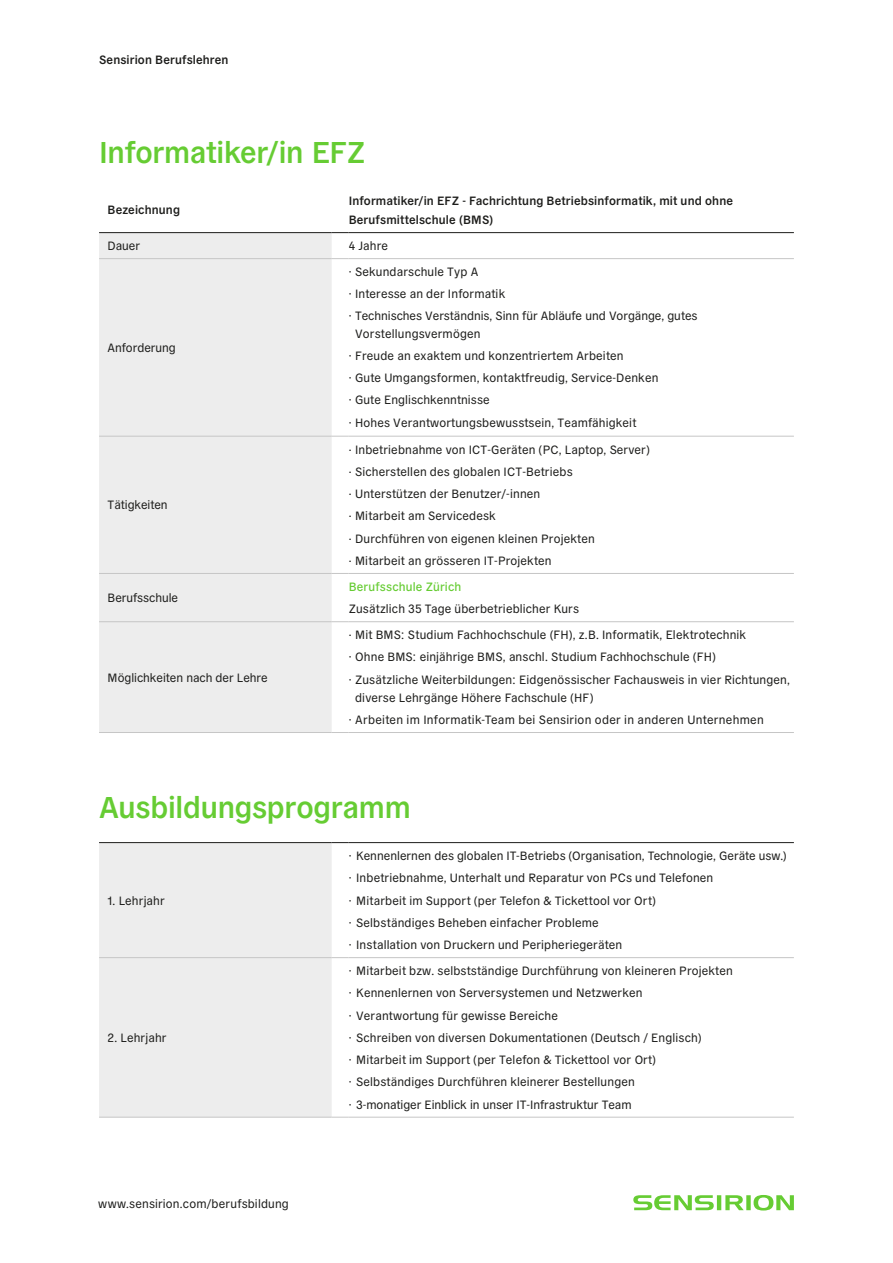
<style>
.page{position:relative;width:893px;height:1263px;background:#fff}
.page>*{position:absolute;margin:0;border:0;box-sizing:border-box;transform-origin:0 0}
.t1{font:600 30px "General Grotesque";letter-spacing:-.005em;color:#6c3}
.t2{font:12px/22.2px "General Grotesque";letter-spacing:.015em;color:#1d1d1b}
.t3{font:600 12px/19.5px "General Grotesque";letter-spacing:.015em;color:#1d1d1b}
.t4{font:12px "General Grotesque";letter-spacing:.015em;color:#6c3}
</style>
<div class="page">
<div style="left:99px;top:233px;width:233px;height:499px;background:#ededed"></div>
<hr style="left:99px;top:258px;width:233px;height:1px;background:#c6c6c6">
<svg style="left:332px;top:258px;width:17px;height:1px"></svg>
<hr style="left:349px;top:258px;width:445px;height:1px;background:#c6c6c6">
<hr style="left:99px;top:436px;width:233px;height:1px;background:#c6c6c6">
<svg style="left:332px;top:436px;width:17px;height:1px"></svg>
<hr style="left:349px;top:436px;width:445px;height:1px;background:#c6c6c6">
<hr style="left:99px;top:573px;width:233px;height:1px;background:#c6c6c6">
<svg style="left:332px;top:573px;width:17px;height:1px"></svg>
<hr style="left:349px;top:573px;width:445px;height:1px;background:#c6c6c6">
<hr style="left:99px;top:621px;width:233px;height:1px;background:#c6c6c6">
<svg style="left:332px;top:621px;width:17px;height:1px"></svg>
<hr style="left:349px;top:621px;width:445px;height:1px;background:#c6c6c6">
<hr style="left:99px;top:732px;width:233px;height:1px;background:#c6c6c6">
<svg style="left:332px;top:732px;width:17px;height:1px"></svg>
<hr style="left:349px;top:732px;width:445px;height:1px;background:#c6c6c6">
<hr style="left:99px;top:232px;width:233px;height:1px;background:#1d1d1b">
<svg style="left:332px;top:232px;width:17px;height:1px"></svg>
<hr style="left:349px;top:232px;width:445px;height:1px;background:#1d1d1b">
<div style="left:99px;top:843px;width:233px;height:274px;background:#ededed"></div>
<hr style="left:99px;top:957px;width:233px;height:1px;background:#c6c6c6">
<svg style="left:332px;top:957px;width:17px;height:1px"></svg>
<hr style="left:349px;top:957px;width:445px;height:1px;background:#c6c6c6">
<hr style="left:99px;top:1117px;width:233px;height:1px;background:#c6c6c6">
<svg style="left:332px;top:1117px;width:17px;height:1px"></svg>
<hr style="left:349px;top:1117px;width:445px;height:1px;background:#c6c6c6">
<hr style="left:99px;top:842px;width:233px;height:1px;background:#1d1d1b">
<svg style="left:332px;top:842px;width:17px;height:1px"></svg>
<hr style="left:349px;top:842px;width:445px;height:1px;background:#1d1d1b">
<svg style="left:633px;top:1195px;width:161px;height:15px"></svg>
<p class="t3" style="left:99px;top:49px;width:131px">Sensirion Berufslehren</p>
<h1 class="t1" style="left:99px;top:131px;width:268px">Informatiker/in EFZ</h1>
<p class="t3" style="left:108px;top:199px;width:74px">Bezeichnung</p>
<p class="t3" style="left:349px;top:190px;width:386px">Informatiker/in EFZ - Fachrichtung Betriebsinformatik, mit und ohne<br>Berufsmittelschule (BMS)</p>
<p class="t2" style="left:108px;top:234px;width:34px">Dauer</p>
<p class="t2" style="left:349px;top:234px;width:41px">4 Jahre</p>
<p class="t2" style="left:108px;top:336px;width:70px">Anforderung</p>
<p class="t2" style="left:108px;top:493px;width:62px">Tätigkeiten</p>
<p class="t2" style="left:108px;top:586px;width:72px">Berufsschule</p>
<p class="t2" style="left:108px;top:665px;width:162px">Möglichkeiten nach der Lehre</p>
<p class="t2" style="left:349px;top:260px;width:350px;line-height:21.8px">· Sekundarschule Typ A<br>· Interesse an der Informatik<br>· Technisches Verständnis, Sinn für Abläufe und Vorgänge, gutes</p>
<p class="t2" style="left:349px;top:321px;width:311px;text-indent:6px">Vorstellungsvermögen<br>· Freude an exaktem und konzentriertem Arbeiten<br>· Gute Umgangsformen, kontaktfreudig, Service-Denken · Gute Englischkenntnisse<br>· Hohes Verantwortungsbewusstsein, Teamfähigkeit</p>
<p class="t2" style="left:349px;top:437px;width:303px">· Inbetriebnahme von ICT-Geräten (PC, Laptop, Server) · Sicherstellen des globalen ICT-Betriebs<br>· Unterstützen der Benutzer/-innen<br>· Mitarbeit am Servicedesk<br>· Durchführen von eigenen kleinen Projekten<br>· Mitarbeit an grösseren IT-Projekten</p>
<p class="t4" style="left:349px;top:578px;width:114px">Berufsschule Zürich</p>
<p class="t2" style="left:349px;top:597px;width:232px">Zusätzlich 35 Tage überbetrieblicher Kurs</p>
<p class="t2" style="left:349px;top:623px;width:443px">· Mit BMS: Studium Fachhochschule (FH), z.B. Informatik, Elektrotechnik<br>· Ohne BMS: einjährige BMS, anschl. Studium Fachhochschule (FH)<br>· Zusätzliche Weiterbildungen: Eidgenössischer Fachausweis in vier Richtungen,</p>
<p class="t2" style="left:349px;top:685px;width:416px;text-indent:6px">diverse Lehrgänge Höhere Fachschule (HF)<br>· Arbeiten im Informatik-Team bei Sensirion oder in anderen Unternehmen</p>
<h1 class="t1" style="left:99px;top:786px;width:313px">Ausbildungsprogramm</h1>
<p class="t2" style="left:108px;top:888px;width:59px">1. Lehrjahr</p>
<p class="t2" style="left:108px;top:1026px;width:60px">2. Lehrjahr</p>
<p class="t2" style="left:98px;top:1192px;width:192px">www.sensirion.com/berufsbildung</p>
<p class="t2" style="left:349px;top:844px;width:440px">· Kennenlernen des globalen IT-Betriebs (Organisation, Technologie, Geräte usw.) · Inbetriebnahme, Unterhalt und Reparatur von PCs und Telefonen<br>· Mitarbeit im Support (per Telefon &amp; Tickettool vor Ort)<br>· Selbständiges Beheben einfacher Probleme<br>· Installation von Druckern und Peripheriegeräten</p>
<p class="t2" style="left:349px;top:959px;width:386px">· Mitarbeit bzw. selbstständige Durchführung von kleineren Projekten · Kennenlernen von Serversystemen und Netzwerken<br>· Verantwortung für gewisse Bereiche<br>· Schreiben von diversen Dokumentationen (Deutsch / Englisch)<br>· Mitarbeit im Support (per Telefon &amp; Tickettool vor Ort)<br>· Selbständiges Durchführen kleinerer Bestellungen<br>· 3-monatiger Einblick in unser IT-Infrastruktur Team</p>
</div>
